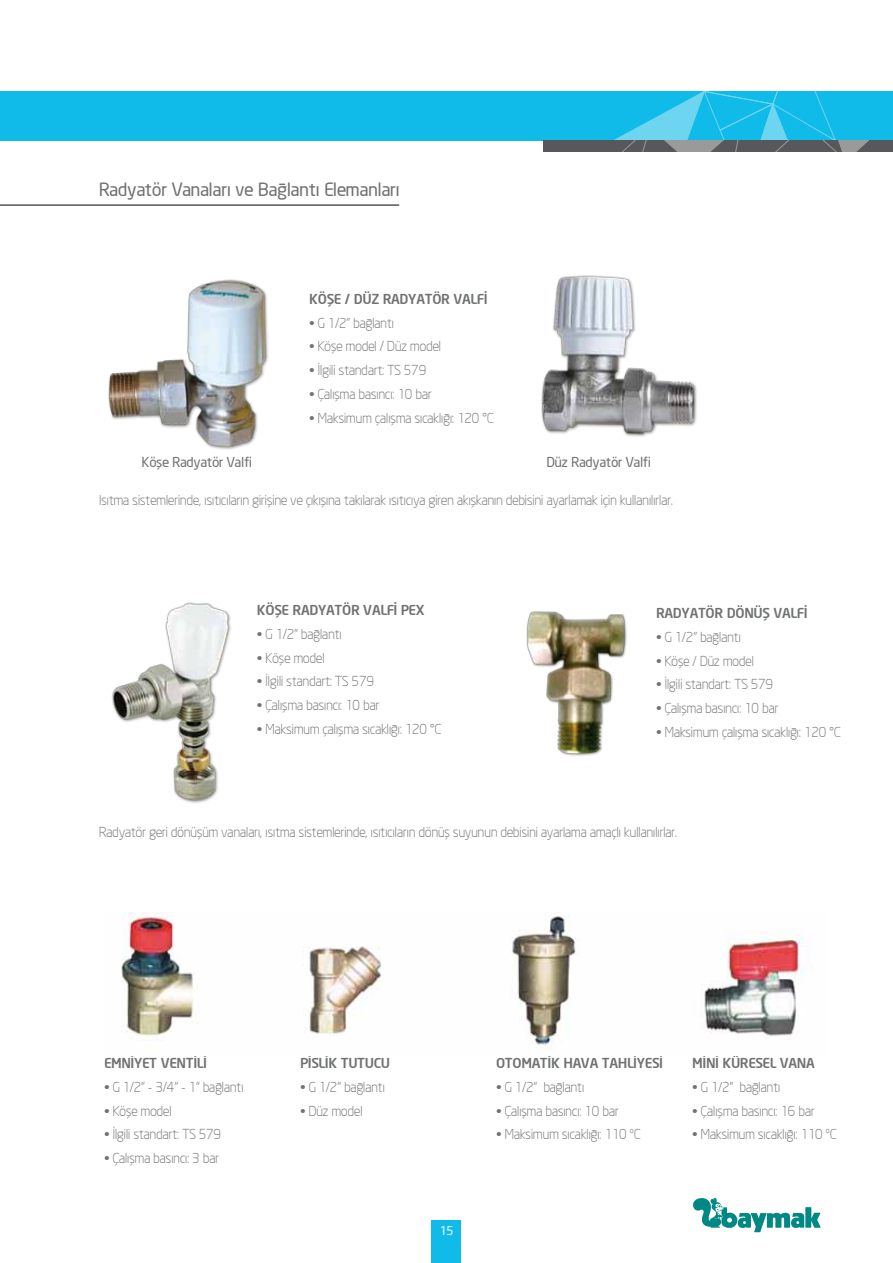
<style>
.page{position:relative;width:893px;height:1263px;background:#fff}
.page>*{position:absolute;margin:0;border:0;box-sizing:border-box;transform-origin:0 0}
.t1{font:18px "Neo Sans";color:#707172}
.t2{font:300 13.5px "Neo Sans";color:#707172}
.t3{font:500 13.5px "Neo Sans";color:#707172}
.t4{font:13.5px "Neo Sans";color:#707172}
.t5{font:12px "Neo Sans";color:#fff}
</style>
<div class="page">
<svg style="left:693px;top:1198px;width:128px;height:34px"></svg>
<div style="left:0;top:91px;width:893px;height:49px;background:#10bae9"></div>
<svg style="left:517px;top:91px;width:376px;height:61px"></svg>
<img style="left:108px;top:279px;width:160px;height:171px">
<img style="left:541px;top:275px;width:156px;height:162px">
<img style="left:112px;top:602px;width:119px;height:201px">
<img style="left:121px;top:913px;width:683px;height:138px">
<img style="left:526px;top:611px;width:101px;height:145px">
<hr style="left:0;top:205px;width:399px;height:1px;background:#000">
<div style="left:432px;top:1221px;width:29px;height:42px;background:#10bae9"></div>
<h1 class="t1" style="left:99px;top:179px;width:302px">Radyatör Vanaları ve Bağlantı Elemanları</h1>
<p class="t3" style="left:309px;top:290px;width:180px">KÖŞE / DÜZ RADYATÖR VALFİ</p>
<p class="t2" style="left:309px;top:315px;width:86px">• G 1/2” bağlantı</p>
<p class="t2" style="left:309px;top:338px;width:133px">• Köşe model / Düz model</p>
<p class="t2" style="left:309px;top:362px;width:118px">• İlgili standart: TS 579</p>
<p class="t2" style="left:309px;top:386px;width:124px">• Çalışma basıncı: 10 bar</p>
<p class="t2" style="left:309px;top:410px;width:185px">• Maksimum çalışma sıcaklığı: 120 °C</p>
<p class="t4" style="left:142px;top:454px;width:112px">Köşe Radyatör Valfi</p>
<p class="t4" style="left:546px;top:454px;width:106px">Düz Radyatör Valfi</p>
<p class="t2" style="left:99px;top:492px;width:575px">Isıtma sistemlerinde, ısıtıcıların girişine ve çıkışına takılarak ısıtıcıya giren akışkanın debisini ayarlamak için kullanılırlar.</p>
<p class="t3" style="left:257px;top:601px;width:169px">KÖŞE RADYATÖR VALFİ PEX</p>
<p class="t2" style="left:257px;top:626px;width:86px">• G 1/2” bağlantı</p>
<p class="t2" style="left:257px;top:649px;width:69px">• Köşe model</p>
<p class="t2" style="left:257px;top:673px;width:118px">• İlgili standart: TS 579</p>
<p class="t2" style="left:257px;top:697px;width:124px">• Çalışma basıncı: 10 bar</p>
<p class="t2" style="left:257px;top:721px;width:185px">• Maksimum çalışma sıcaklığı: 120 °C</p>
<p class="t3" style="left:656px;top:605px;width:153px">RADYATÖR DÖNÜŞ VALFİ</p>
<p class="t2" style="left:656px;top:629px;width:86px">• G 1/2” bağlantı</p>
<p class="t2" style="left:656px;top:653px;width:99px">• Köşe / Düz model</p>
<p class="t2" style="left:656px;top:676px;width:118px">• İlgili standart: TS 579</p>
<p class="t2" style="left:656px;top:700px;width:124px">• Çalışma basıncı: 10 bar</p>
<p class="t2" style="left:656px;top:724px;width:185px">• Maksimum çalışma sıcaklığı: 120 °C</p>
<p class="t2" style="left:99px;top:824px;width:579px">Radyatör geri dönüşüm vanaları, ısıtma sistemlerinde, ısıtıcıların dönüş suyunun debisini ayarlama amaçlı kullanılırlar.</p>
<p class="t3" style="left:104px;top:1054px;width:104px">EMNİYET VENTİLİ</p>
<p class="t2" style="left:104px;top:1079px;width:141px">• G 1/2” - 3/4” - 1” bağlantı</p>
<p class="t2" style="left:104px;top:1103px;width:69px">• Köşe model</p>
<p class="t2" style="left:104px;top:1126px;width:118px">• İlgili standart: TS 579</p>
<p class="t2" style="left:104px;top:1150px;width:116px">• Çalışma basıncı: 3 bar</p>
<p class="t3" style="left:300px;top:1054px;width:91px">PİSLİK TUTUCU</p>
<p class="t2" style="left:300px;top:1079px;width:86px">• G 1/2” bağlantı</p>
<p class="t2" style="left:300px;top:1102px;width:64px">• Düz model</p>
<p class="t5" style="left:439px;top:1223px;width:15px">15</p>
<p class="t3" style="left:496px;top:1054px;width:168px">OTOMATİK HAVA TAHLİYESİ</p>
<p class="t2" style="left:496px;top:1079px;width:89px">• G 1/2” bağlantı</p>
<p class="t2" style="left:496px;top:1102px;width:124px">• Çalışma basıncı: 10 bar</p>
<p class="t2" style="left:496px;top:1126px;width:145px">• Maksimum sıcaklığı: 110 ºC</p>
<p class="t3" style="left:692px;top:1054px;width:124px">MİNİ KÜRESEL VANA</p>
<p class="t2" style="left:692px;top:1079px;width:89px">• G 1/2” bağlantı</p>
<p class="t2" style="left:692px;top:1102px;width:124px">• Çalışma basıncı: 16 bar</p>
<p class="t2" style="left:692px;top:1126px;width:145px">• Maksimum sıcaklığı: 110 ºC</p>
</div>
